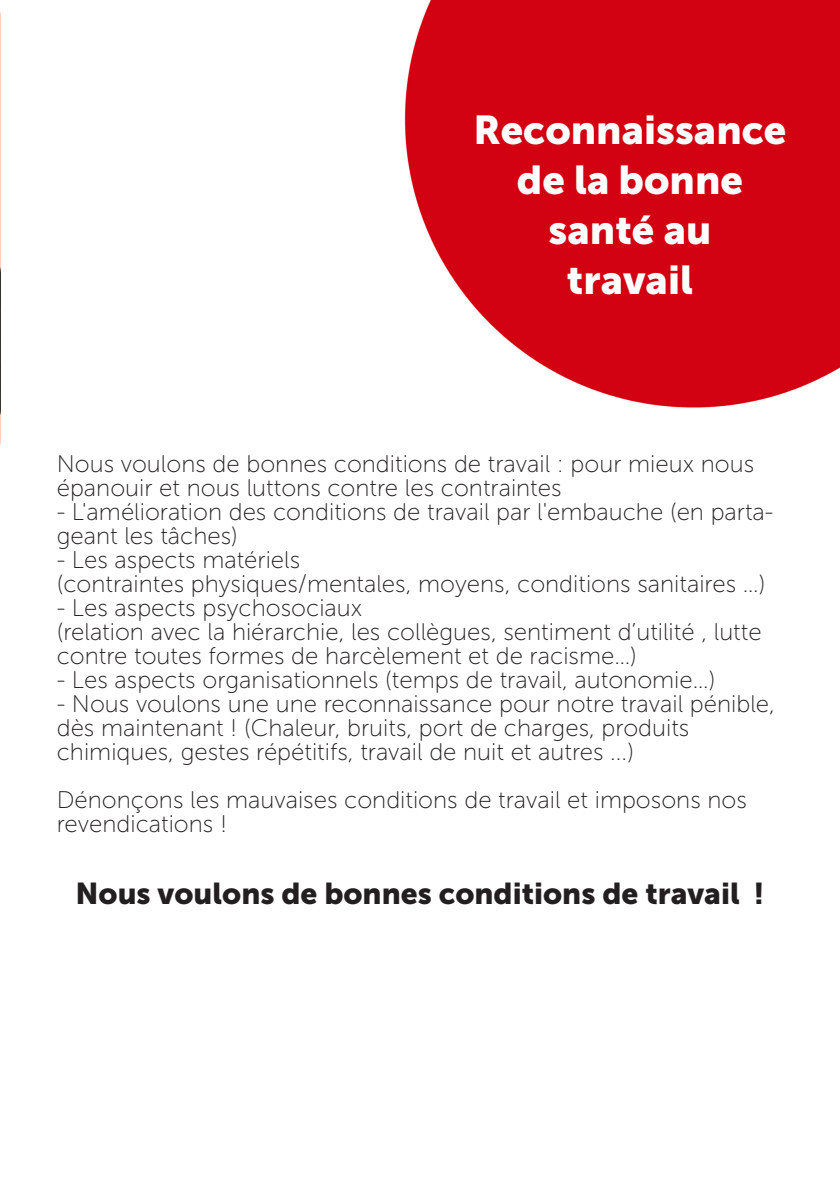
<style>
.page{position:relative;width:840px;height:1191px;background:#fff}
.page>*{position:absolute;margin:0;border:0;box-sizing:border-box;transform-origin:0 0}
.Titre{font:40px "Museo Sans 900";color:#fff}
.txt{font:30px "Museo Sans 900";color:#231f20}
.txt-2{font:24px/24px "Museo Sans 100";color:#231f20}
</style>
<div class="page">
<img style="left:0;top:0;width:839px;height:445px">
<p class="Titre" style="left:473px;top:108px;width:314px">Reconnaissance</p>
<p class="Titre" style="left:516px;top:158px;width:227px">de la bonne</p>
<p class="Titre" style="left:548px;top:208px;width:164px">santé au</p>
<p class="Titre" style="left:566px;top:258px;width:127px">travail</p>
<p class="txt-2" style="left:57px;top:452px;width:698px">Nous voulons de bonnes conditions de travail : pour mieux nous épanouir et nous luttons contre les contraintes</p>
<p class="txt-2" style="left:57px;top:500px;width:717px">- L'amélioration des conditions de travail par l'embauche (en parta&shy;geant les tâches)</p>
<p class="txt-2" style="left:57px;top:548px;width:245px">- Les aspects matériels</p>
<p class="txt-2" style="left:57px;top:572px;width:709px">(contraintes physiques/mentales, moyens, conditions sanitaires …)</p>
<p class="txt-2" style="left:57px;top:596px;width:307px">- Les aspects psychosociaux</p>
<p class="txt-2" style="left:57px;top:620px;width:706px">(relation avec la hiérarchie, les collègues, sentiment d’utilité , lutte contre toutes formes de harcèlement et de racisme…)</p>
<p class="txt-2" style="left:57px;top:668px;width:659px">- Les aspects organisationnels (temps de travail, autonomie…)</p>
<p class="txt-2" style="left:57px;top:692px;width:719px">- Nous voulons une une reconnaissance pour notre travail pénible, dès maintenant ! (Chaleur, bruits, port de charges, produits chimiques, gestes répétitifs, travail de nuit et autres ...)</p>
<p class="txt-2" style="left:57px;top:788px;width:691px">Dénonçons les mauvaises conditions de travail et imposons nos revendications !</p>
<p class="txt" style="left:75px;top:876px;width:690px">Nous voulons de bonnes conditions de travail !</p>
</div>
